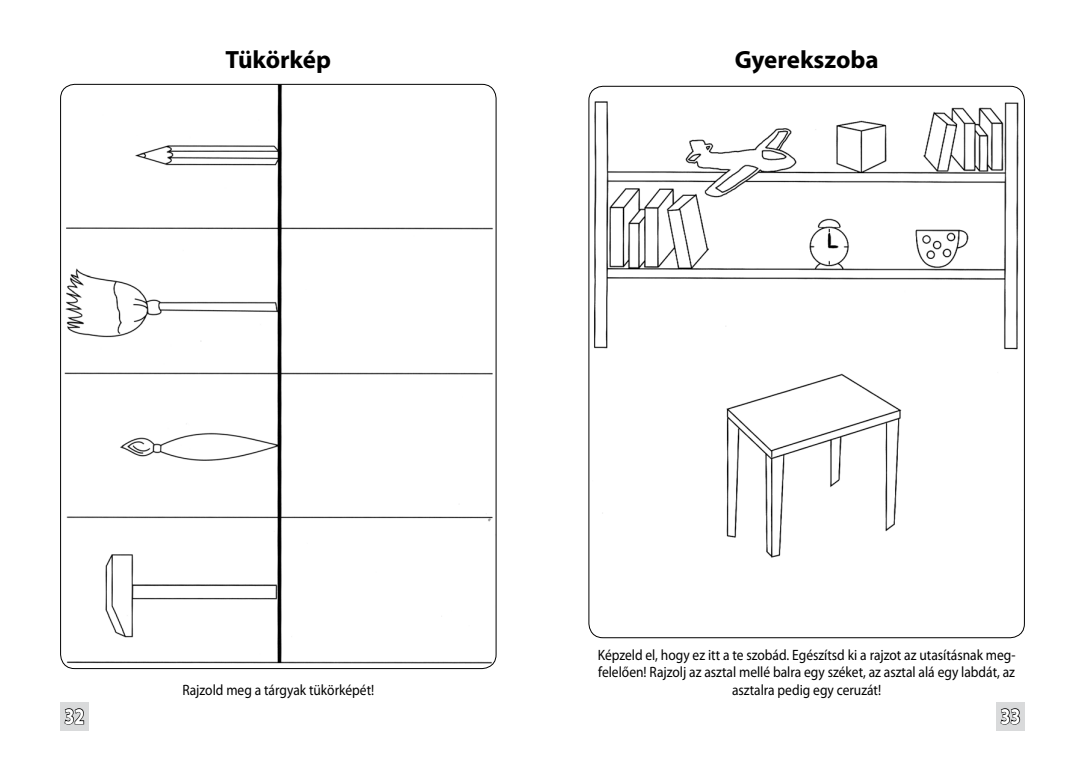
<style>
.page{position:relative;width:1085px;height:780px;background:#fff}
.page>*{position:absolute;margin:0;border:0;box-sizing:border-box;transform-origin:0 0}
.t1{font:700 25px "Myriad Pro";color:#000}
.t2{font:700 22.5px "Myriad Pro";color:#fff;scale:.8 1}
.t3{font:15px/17.5px "Myriad Pro";color:#000;text-align:center;scale:.9 1}
</style>
<div class="page">
<div style="left:996px;top:702px;width:28px;height:28px;background:#d9dadb"></div>
<svg style="left:1000px;top:708px;width:20px;height:17px"></svg>
<img style="left:589px;top:86px;width:435px;height:551px;border-radius:14px">
<div style="left:60px;top:702px;width:29px;height:28px;background:#d9dadb"></div>
<svg style="left:64px;top:708px;width:21px;height:17px"></svg>
<svg style="left:222px;top:83px;width:112px;height:1px"></svg>
<img style="left:61px;top:84px;width:435px;height:584px;border-radius:14px">
<h1 class="t1" style="left:225px;top:44px;width:107px">Tükörkép</h1>
<h1 class="t1" style="left:734px;top:44px;width:145px">Gyerekszoba</h1>
<h2 class="t2" style="left:64px;top:701px;width:26px">32</h2>
<p class="t3" style="left:182px;top:680px;width:215px">Rajzold meg a tárgyak tükörképét!</p>
<p class="t3" style="left:597px;top:645px;width:466px">Képzeld el, hogy ez itt a te szobád. Egészítsd ki a rajzot az utasításnak meg&shy;felelően! Rajzolj az asztal mellé balra egy széket, az asztal alá egy labdát, az asztalra pedig egy ceruzát!</p>
<h2 class="t2" style="left:1000px;top:701px;width:26px">33</h2>
</div>
